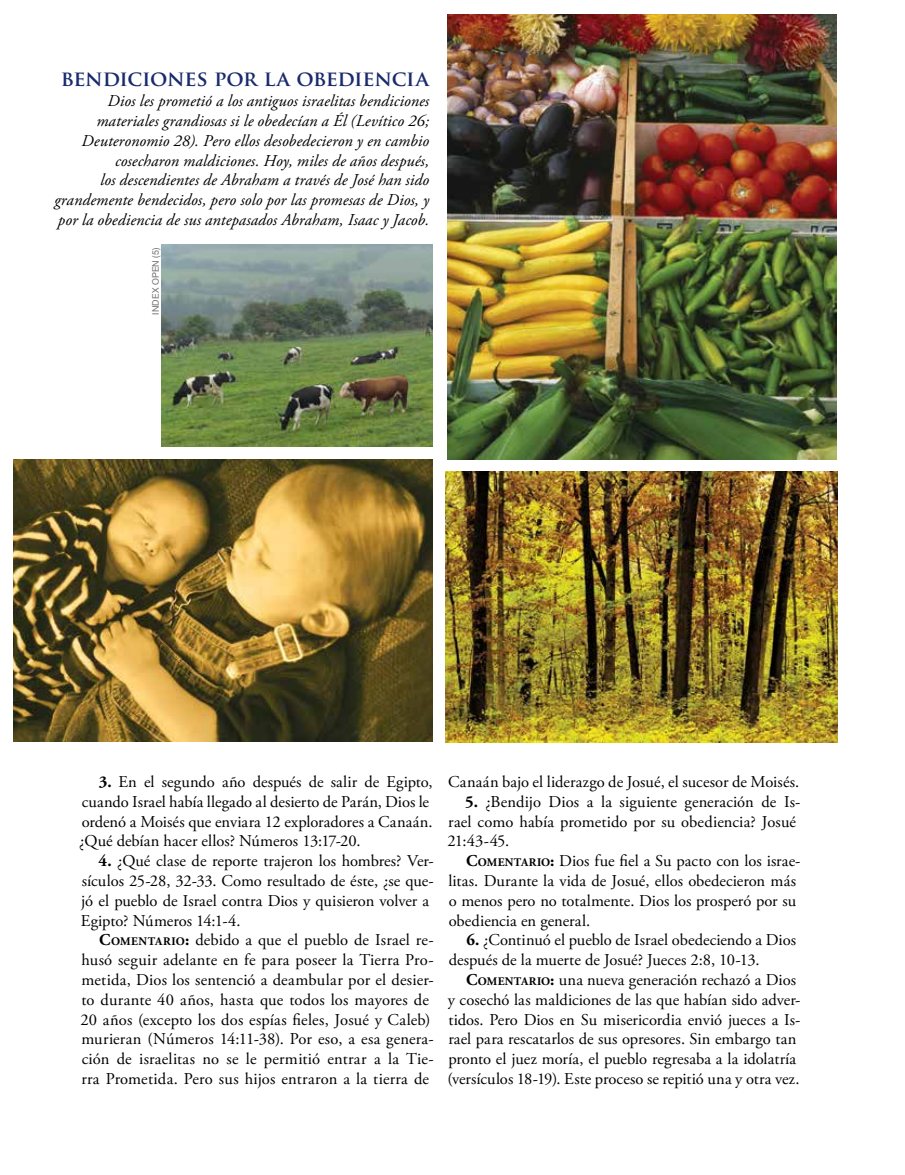
<style>
.page{position:relative;width:905px;height:1175px;background:#fff}
.page>*{position:absolute;margin:0;border:0;box-sizing:border-box;transform-origin:0 0}
.t1{font:700 21px "Trajan Pro";letter-spacing:-.015em;color:#192b6c}
.t2{font:16.5px/19.8px "Adobe Garamond Pro";letter-spacing:-.005em;color:#000}
.t3{font:italic 16.5px/19.8px "Adobe Garamond Pro";letter-spacing:.005em;color:#000;text-align:right}
.t4{font:9px "Helvetica Neue";letter-spacing:.025em;color:#6d6e71}
.s1{font-weight:700}
.s2{font-weight:700;font-size:11.55px}
</style>
<div class="page">
<img style="left:14px;top:459px;width:418px;height:283px">
<img style="left:447px;top:14px;width:389px;height:445px">
<img style="left:446px;top:471px;width:391px;height:271px">
<img style="left:162px;top:244px;width:270px;height:202px">
<p class="t1" style="left:61px;top:66px;width:370px">BENDICIONES POR LA OBEDIENCIA</p>
<p class="t3" style="left:54px;top:91px;width:376px">Dios les prometió a los antiguos israelitas bendiciones materiales grandiosas si le obedecían a Él (Levítico 26; Deuteronomio 28). Pero ellos desobedecieron y en cambio cosecharon maldiciones. Hoy, miles de años después,<br>los descendientes de Abraham a través de José han sido grandemente bendecidos, pero solo por las promesas de Dios, y por la obediencia de sus antepasados Abraham, Isaac y Jacob.</p>
<p class="t4" style="left:149px;top:315px;width:69px;rotate:-90deg">INDEX OPEN (5)</p>
<p class="t2" style="left:79px;top:772px;width:355px;text-indent:20px"><span class="s1">3.</span> En el segundo año después de salir de Egipto, cuando Israel había llegado al desierto de Parán, Dios le ordenó a Moisés que enviara 12 exploradores a Canaán. ¿Qué debían hacer ellos? Números 13:17-20.</p>
<p class="t2" style="left:81px;top:851px;width:354px;text-indent:18px"><span class="s1">4.</span> ¿Qué clase de reporte trajeron los hombres? Ver&shy;sículos 25-28, 32-33. Como resultado de éste, ¿se que&shy;jó el pueblo de Israel contra Dios y quisieron volver a Egipto? Números 14:1-4.</p>
<p class="t2" style="left:80px;top:930px;width:354px;text-indent:19px"><span class="s1">C</span><span class="s2">OMENTARIO</span><span class="s1">:</span> debido a que el pueblo de Israel re&shy;husó seguir adelante en fe para poseer la Tierra Pro&shy;metida, Dios los sentenció a deambular por el desier&shy;to durante 40 años, hasta que todos los mayores de 20 años (excepto los dos espías fieles, Josué y Caleb) murieran (Números 14:11-38). Por eso, a esa genera&shy;ción de israelitas no se le permitió entrar a la Tie&shy;rra Prometida. Pero sus hijos entraron a la tierra de</p>
<p class="t2" style="left:448px;top:772px;width:353px">Canaán bajo el liderazgo de Josué, el sucesor de Moisés.</p>
<p class="t2" style="left:447px;top:792px;width:354px;text-indent:18px"><span class="s1">5.</span> ¿Bendijo Dios a la siguiente generación de Is&shy;rael como había prometido por su obediencia? Josué<br>21:43-45.</p>
<p class="t2" style="left:448px;top:851px;width:354px;text-indent:18px"><span class="s1">C</span><span class="s2">OMENTARIO</span><span class="s1">:</span> Dios fue fiel a Su pacto con los israe&shy;litas. Durante la vida de Josué, ellos obedecieron más o menos pero no totalmente. Dios los prosperó por su obediencia en general.</p>
<p class="t2" style="left:448px;top:930px;width:349px;text-indent:18px"><span class="s1">6.</span> ¿Continuó el pueblo de Israel obedeciendo a Dios después de la muerte de Josué? Jueces 2:8, 10-13.</p>
<p class="t2" style="left:447px;top:970px;width:355px;text-indent:19px"><span class="s1">C</span><span class="s2">OMENTARIO</span><span class="s1">:</span> una nueva generación rechazó a Dios y cosechó las maldiciones de las que habían sido adver&shy;tidos. Pero Dios en Su misericordia envió jueces a Is&shy;rael para rescatarlos de sus opresores. Sin embargo tan pronto el juez moría, el pueblo regresaba a la idolatría (versículos 18-19). Este proceso se repitió una y otra vez.</p>
</div>
